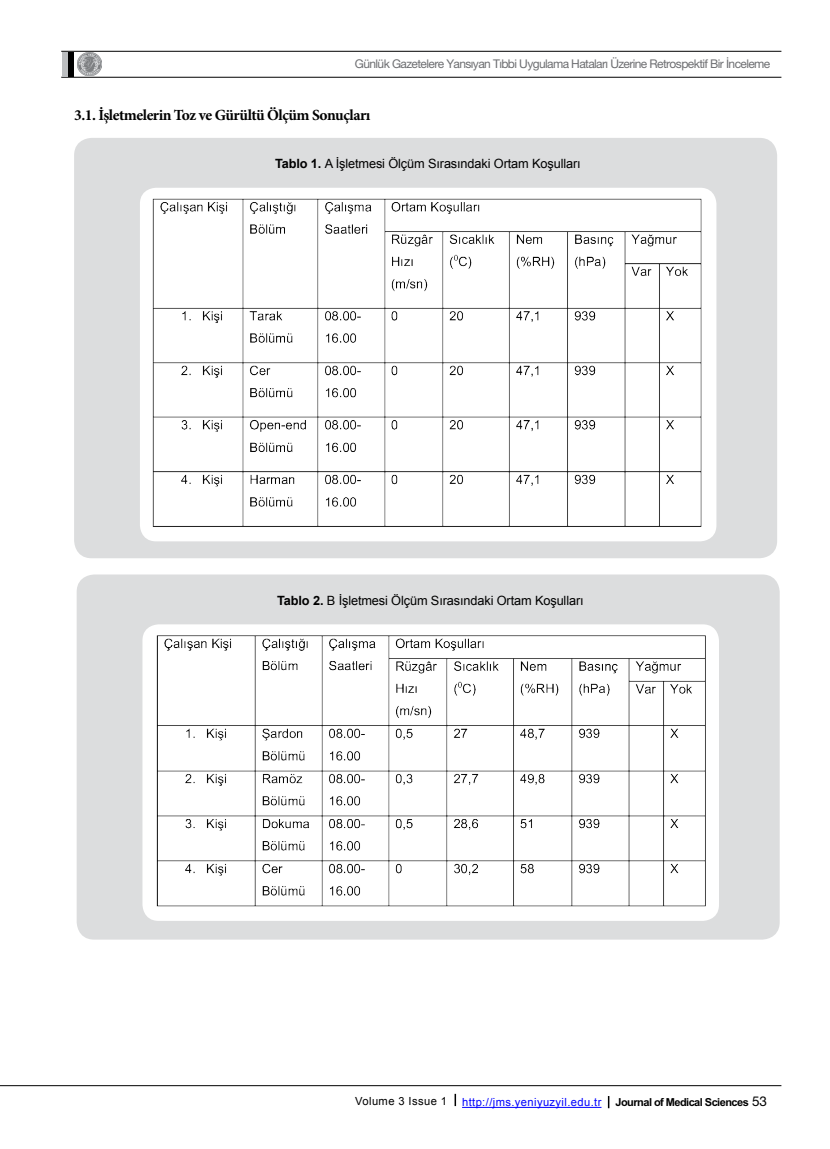
<style>
.page{position:relative;width:830px;height:1149px;background:#fff}
.page>*{position:absolute;margin:0;border:0;box-sizing:border-box;transform-origin:0 0}
.t1{font:700 15.45px "Minion Pro";letter-spacing:-.03em;color:#000}
.t2{font:12.75px "Arial";letter-spacing:-.01em;color:#000}
.t3{font:12px "Helvetica Neue LT Pro";letter-spacing:-.05em;color:#6d6e71}
.t4{font:11.25px "Arial";letter-spacing:.035em;color:#00f}
.t5{font:11.25px "Arial";letter-spacing:.035em;color:#000}
.t6{font:700 10.95px "Arial";letter-spacing:-.05em;color:#000}
.s1{font-weight:700}
.s2{font-family:"Helvetica Neue LT Pro";font-weight:400;font-size:13.5px}
</style>
<div class="page">
<svg style="left:607px;top:1096px;width:2px;height:11px"></svg>
<svg style="left:454px;top:1093px;width:2px;height:12px"></svg>
<hr style="left:462px;top:1106px;width:139px;height:1px;background:#00f">
<hr style="left:61px;top:51px;width:720px;height:1px;background:#000">
<hr style="left:61px;top:77px;width:720px;height:1px;background:#000">
<div style="left:62px;top:52px;width:6px;height:25px;background:#bcbec0"></div>
<div style="left:68px;top:52px;width:6px;height:25px;background:#000"></div>
<img style="left:78px;top:53px;width:23px;height:23px">
<hr style="left:0;top:1084px;width:781px;height:1px;background:#000">
<div style="left:74px;top:138px;width:702px;height:420px;background:#dcddde;border-radius:18px"></div>
<div style="left:77px;top:574px;width:702px;height:365px;background:#dcddde;border-radius:18px"></div>
<img style="left:147px;top:188px;width:569px;height:353px">
<img style="left:150px;top:624px;width:568px;height:296px">
<p class="t3" style="left:355px;top:57px;width:417px">Günlük Gazetelere Yansıyan Tıbbi Uygulama Hataları Üzerine Retrospektif Bir İnceleme</p>
<p class="t1" style="left:74px;top:104px;width:298px">3.1. İşletmelerin Toz ve Gürültü Ölçüm Sonuçları</p>
<p class="t2" style="left:275px;top:155px;width:307px"><span class="s1">Tablo 1.</span> A İşletmesi Ölçüm Sırasındaki Ortam Koşulları</p>
<p class="t2" style="left:277px;top:592px;width:308px"><span class="s1">Tablo 2.</span> B İşletmesi Ölçüm Sırasındaki Ortam Koşulları</p>
<p class="t5" style="left:355px;top:1093px;width:93px">Volume 3 Issue 1</p>
<p class="t4" style="left:462px;top:1094px;width:141px">http://jms.yeniyuzyil.edu.tr</p>
<p class="t6" style="left:615px;top:1095px;width:153px">Journal of Medical Sciences <span class="s2">53</span></p>
</div>
